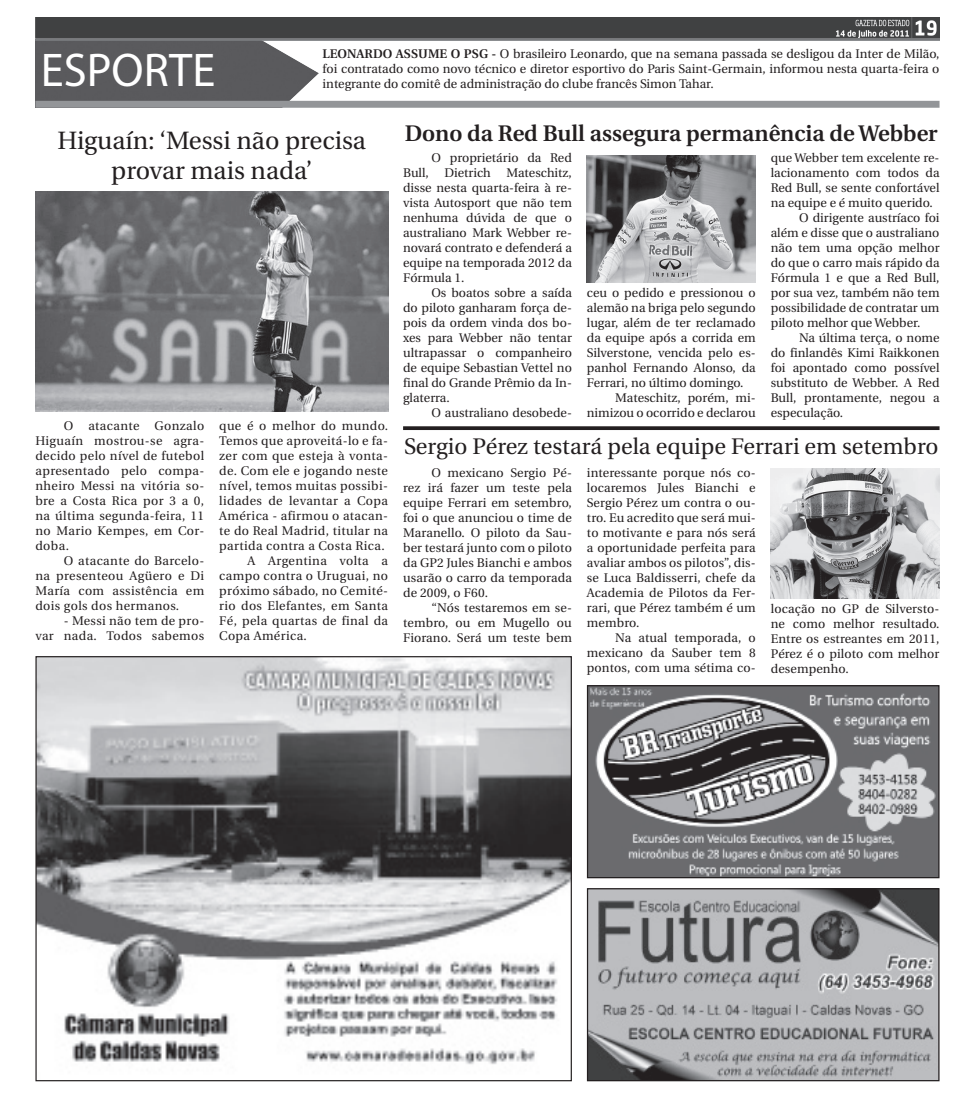
<style>
.page{position:relative;width:975px;height:1099px;background:#fff}
.page>*{position:absolute;margin:0;border:0;box-sizing:border-box;transform-origin:0 0}
.t1{font:47.5px "Myriad Pro";color:#fff}
.Corpo_de_Texto{font:25px/30px "Utopia";color:#231f20;text-align:center}
.Corpo_de_Texto-2{font:22.5px "Utopia";color:#231f20}
.Corpo_de_Texto-3{font:600 22.5px "Utopia";color:#231f20}
.Corpo_de_Texto-4{font:12.5px/15px "Utopia";color:#231f20;text-align:justify}
.Corpo_de_Texto-5{font:12.5px/15px "Utopia";letter-spacing:.03em;color:#231f20;text-align:right}
.s1{font-weight:600}
</style>
<div class="page">
<img style="left:35px;top:40px;width:283px;height:61px">
<div style="left:35px;top:101px;width:904px;height:7px;background:#939598"></div>
<img style="left:35px;top:18px;width:904px;height:22px">
<img style="left:589px;top:890px;width:348px;height:189px">
<div style="left:587px;top:888px;width:352px;height:193px;border:1px solid #231f20"></div>
<img style="left:589px;top:687px;width:348px;height:189px">
<div style="left:587px;top:685px;width:352px;height:193px;border:1px solid #231f20"></div>
<img style="left:37px;top:658px;width:533px;height:407px">
<img style="left:35px;top:191px;width:353px;height:220px">
<img style="left:770px;top:468px;width:169px;height:130px">
<svg style="left:403px;top:426px;width:536px;height:4px;fill:#231f20"></svg>
<img style="left:587px;top:156px;width:168px;height:127px">
<p class="t1" style="left:41px;top:41px;width:176px">ESPORTE</p>
<p class="Corpo_de_Texto-4" style="left:322px;top:46px;width:618px"><span class="s1">LEONARDO ASSUME O PSG -</span> O brasileiro Leonardo, que na semana passada se desligou da Inter de Milão, foi contratado como novo técnico e diretor esportivo do Paris Saint-Germain, informou nesta quarta-feira o integrante do comitê de administração do clube francês Simon Tahar.</p>
<p class="Corpo_de_Texto" style="left:57px;top:125px;width:310px">Higuaín: ‘Messi não precisa provar mais nada’</p>
<p class="Corpo_de_Texto-3" style="left:405px;top:120px;width:534px">Dono da Red Bull assegura permanência de Webber</p>
<p class="Corpo_de_Texto-4" style="left:403px;top:151px;width:170px;text-indent:28px">O proprietário da Red Bull, Dietrich Mateschitz, disse nesta quarta-feira à re&shy;vista Autosport que não tem nenhuma dúvida de que o australiano Mark Webber re&shy;novará contrato e defenderá a equipe na temporada 2012 da Fórmula 1.</p>
<p class="Corpo_de_Texto-4" style="left:403px;top:286px;width:170px;text-indent:28px">Os boatos sobre a saída do piloto ganharam força de&shy;pois da ordem vinda dos bo&shy;xes para Webber não tentar ultrapassar o companheiro de equipe Sebastian Vettel no final do Grande Prêmio da In&shy;glaterra.</p>
<p class="Corpo_de_Texto-4" style="left:431px;top:406px;width:142px">O australiano desobede-</p>
<p class="Corpo_de_Texto-4" style="left:770px;top:151px;width:170px">que Webber tem excelente re-</p>
<p class="Corpo_de_Texto-4" style="left:770px;top:166px;width:170px">lacionamento com todos da</p>
<p class="Corpo_de_Texto-4" style="left:770px;top:181px;width:170px">Red Bull, se sente confortável</p>
<p class="Corpo_de_Texto-4" style="left:770px;top:196px;width:163px">na equipe e é muito querido.</p>
<p class="Corpo_de_Texto-4" style="left:799px;top:211px;width:142px">O dirigente austríaco foi</p>
<p class="Corpo_de_Texto-4" style="left:770px;top:226px;width:170px">além e disse que o australiano</p>
<p class="Corpo_de_Texto-4" style="left:770px;top:241px;width:170px">não tem uma opção melhor</p>
<p class="Corpo_de_Texto-4" style="left:770px;top:256px;width:170px">do que o carro mais rápido da</p>
<p class="Corpo_de_Texto-4" style="left:770px;top:271px;width:170px">Fórmula 1 e que a Red Bull,</p>
<p class="Corpo_de_Texto-4" style="left:770px;top:286px;width:170px">por sua vez, também não tem</p>
<p class="Corpo_de_Texto-4" style="left:770px;top:301px;width:170px">possibilidade de contratar um</p>
<p class="Corpo_de_Texto-4" style="left:770px;top:316px;width:151px">piloto melhor que Webber.</p>
<p class="Corpo_de_Texto-4" style="left:799px;top:331px;width:142px">Na última terça, o nome</p>
<p class="Corpo_de_Texto-4" style="left:770px;top:346px;width:170px">do finlandês Kimi Raikkonen</p>
<p class="Corpo_de_Texto-4" style="left:770px;top:361px;width:170px">foi apontado como possível</p>
<p class="Corpo_de_Texto-4" style="left:770px;top:376px;width:170px">substituto de Webber. A Red</p>
<p class="Corpo_de_Texto-4" style="left:770px;top:391px;width:170px">Bull, prontamente, negou a</p>
<p class="Corpo_de_Texto-4" style="left:770px;top:406px;width:74px">especulação.</p>
<p class="Corpo_de_Texto-4" style="left:587px;top:286px;width:170px">ceu o pedido e pressionou o</p>
<p class="Corpo_de_Texto-4" style="left:587px;top:301px;width:170px">alemão na briga pelo segundo</p>
<p class="Corpo_de_Texto-4" style="left:587px;top:316px;width:170px">lugar, além de ter reclamado</p>
<p class="Corpo_de_Texto-4" style="left:587px;top:331px;width:170px">da equipe após a corrida em</p>
<p class="Corpo_de_Texto-4" style="left:587px;top:346px;width:170px">Silverstone, vencida pelo es-</p>
<p class="Corpo_de_Texto-4" style="left:587px;top:361px;width:170px">panhol Fernando Alonso, da</p>
<p class="Corpo_de_Texto-4" style="left:587px;top:376px;width:158px">Ferrari, no último domingo.</p>
<p class="Corpo_de_Texto-4" style="left:615px;top:391px;width:142px">Mateschitz, porém, mi-</p>
<p class="Corpo_de_Texto-4" style="left:587px;top:406px;width:170px">nimizou o ocorrido e declarou</p>
<p class="Corpo_de_Texto-4" style="left:35px;top:419px;width:170px;text-indent:28px">O atacante Gonzalo Higuaín mostrou-se agra&shy;decido pelo nível de futebol apresentado pelo compa&shy;nheiro Messi na vitória so&shy;bre a Costa Rica por 3 a 0, na última segunda-feira, 11 no Mario Kempes, em Cor&shy;doba.</p>
<p class="Corpo_de_Texto-4" style="left:35px;top:554px;width:170px;text-indent:28px">O atacante do Barcelo&shy;na presenteou Agüero e Di María com assistência em dois gols dos hermanos.</p>
<p class="Corpo_de_Texto-5" style="left:35px;top:614px;width:170px">- Messi não tem de pro-<br>var nada. Todos sabemos</p>
<p class="Corpo_de_Texto-5" style="left:219px;top:419px;width:170px">que é o melhor do mundo.</p>
<p class="Corpo_de_Texto-5" style="left:219px;top:434px;width:170px">Temos que aproveitá-lo e fa-</p>
<p class="Corpo_de_Texto-5" style="left:219px;top:449px;width:170px">zer com que esteja à vonta-</p>
<p class="Corpo_de_Texto-5" style="left:219px;top:464px;width:170px">de. Com ele e jogando neste</p>
<p class="Corpo_de_Texto-5" style="left:219px;top:479px;width:170px">nível, temos muitas possibi-</p>
<p class="Corpo_de_Texto-5" style="left:219px;top:494px;width:170px">lidades de levantar a Copa</p>
<p class="Corpo_de_Texto-5" style="left:219px;top:509px;width:170px">América - afirmou o atacan-</p>
<p class="Corpo_de_Texto-5" style="left:219px;top:524px;width:170px">te do Real Madrid, titular na</p>
<p class="Corpo_de_Texto-5" style="left:219px;top:539px;width:167px">partida contra a Costa Rica.</p>
<p class="Corpo_de_Texto-5" style="left:247px;top:554px;width:142px">A Argentina volta a</p>
<p class="Corpo_de_Texto-5" style="left:219px;top:569px;width:170px">campo contra o Uruguai, no</p>
<p class="Corpo_de_Texto-5" style="left:219px;top:584px;width:170px">próximo sábado, no Cemité-</p>
<p class="Corpo_de_Texto-5" style="left:219px;top:599px;width:170px">rio dos Elefantes, em Santa</p>
<p class="Corpo_de_Texto-5" style="left:219px;top:614px;width:170px">Fé, pela quartas de final da</p>
<p class="Corpo_de_Texto-5" style="left:219px;top:629px;width:89px">Copa América.</p>
<p class="Corpo_de_Texto-2" style="left:404px;top:434px;width:536px">Sergio Pérez testará pela equipe Ferrari em setembro</p>
<p class="Corpo_de_Texto-4" style="left:403px;top:466px;width:170px;text-indent:28px">O mexicano Sergio Pé&shy;rez irá fazer um teste pela equipe Ferrari em setembro, foi o que anunciou o time de Maranello. O piloto da Sau&shy;ber testará junto com o piloto da GP2 Jules Bianchi e ambos usarão o carro da temporada de 2009, o F60.</p>
<p class="Corpo_de_Texto-4" style="left:403px;top:601px;width:170px;text-indent:28px">“Nós testaremos em se&shy;tembro, ou em Mugello ou Fiorano. Será um teste bem</p>
<p class="Corpo_de_Texto-4" style="left:587px;top:466px;width:170px">interessante porque nós co&shy;locaremos Jules Bianchi e Sergio Pérez um contra o ou&shy;tro. Eu acredito que será mui&shy;to motivante e para nós será a oportunidade perfeita para avaliar ambos os pilotos”, dis&shy;se Luca Baldisserri, chefe da Academia de Pilotos da Fer&shy;rari, que Pérez também é um membro.</p>
<p class="Corpo_de_Texto-4" style="left:587px;top:631px;width:170px;text-indent:28px">Na atual temporada, o mexicano da Sauber tem 8 pontos, com uma sétima co-</p>
<p class="Corpo_de_Texto-4" style="left:770px;top:601px;width:170px">locação no GP de Silversto&shy;ne como melhor resultado.<br>Entre os estreantes em 2011, Pérez é o piloto com melhor desempenho.</p>
</div>
